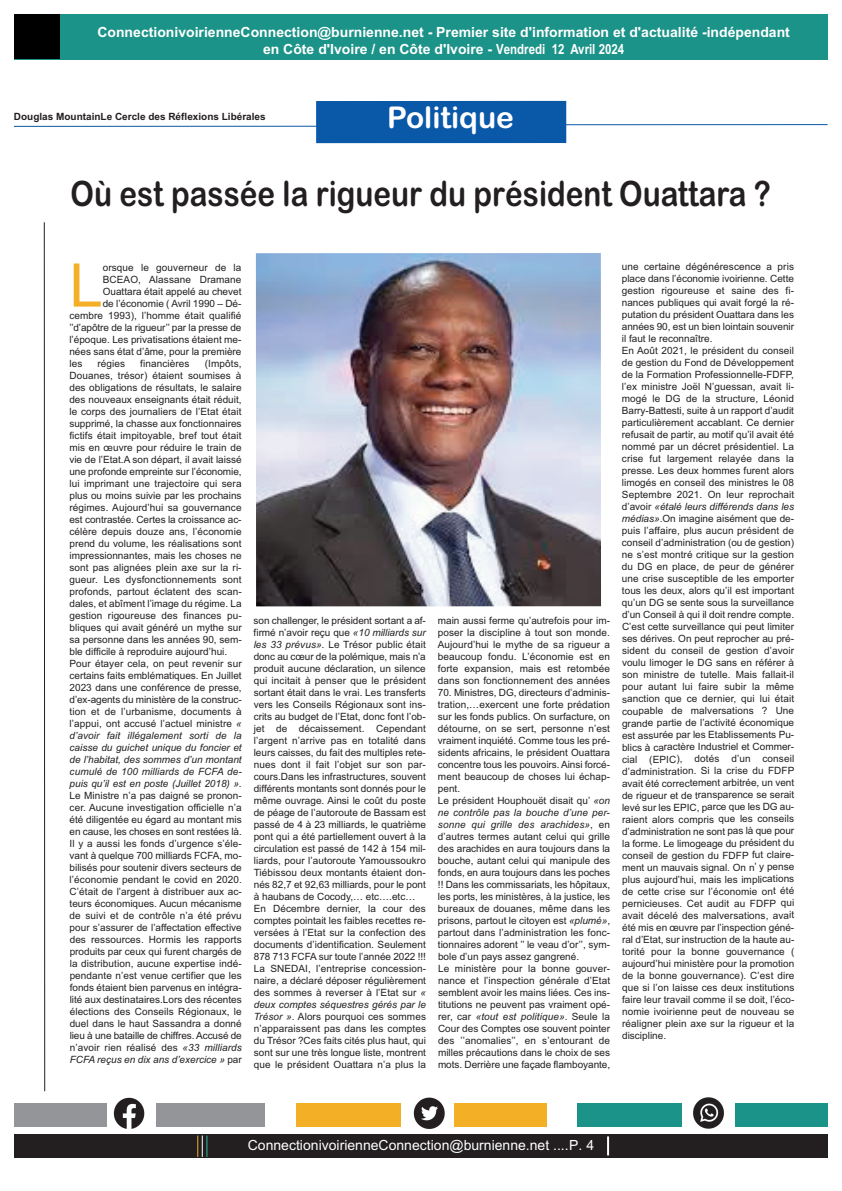
<style>
.page{position:relative;width:842px;height:1191px;background:#fff}
.page>*{position:absolute;margin:0;border:0;box-sizing:border-box;transform-origin:0 0}
.t1{font:60.2px "Arial";color:#f3b027}
.t2{font:35px "Arial Rounded MT Bold";color:#231f20;scale:.85 1}
.t3{font:30px "Arial Rounded MT Bold";color:#fff}
.t4{font:700 14px/16.8px "Arial";color:#fff;text-align:center}
.t5{font:14px "Arial";color:#fff}
.t6{font:10px/12px "Arial";color:#231f20}
.t7{font:700 10px "Arial";color:#231f20}
.s1{font-family:"Arial Narrow"}
.s2{font-style:italic}
</style>
<div class="page">
<div style="left:14px;top:14px;width:814px;height:46px;background:#1b9388"></div>
<div style="left:14px;top:14px;width:46px;height:45px;background:#000"></div>
<hr style="left:14px;top:126px;width:360px;height:1px;background:#0a58a8">
<hr style="left:408px;top:124px;width:419px;height:1px;background:#0a58a8">
<div style="left:316px;top:101px;width:250px;height:42px;background:#0a58a8"></div>
<div style="left:14px;top:1103px;width:251px;height:23px;background:#939598"></div>
<div style="left:296px;top:1103px;width:250px;height:23px;background:#f3b027"></div>
<div style="left:577px;top:1103px;width:251px;height:23px;background:#1b9388"></div>
<div style="left:14px;top:1134px;width:814px;height:24px;background:#231f20"></div>
<img style="left:107px;top:1097px;width:49px;height:32px">
<img style="left:401px;top:1097px;width:52px;height:32px">
<img style="left:683px;top:1097px;width:52px;height:32px">
<svg style="left:197px;top:1135px;width:10px;height:22px"></svg>
<svg style="left:607px;top:1136px;width:2px;height:19px"></svg>
<svg style="left:43px;top:222px;width:3px;height:870px"></svg>
<img style="left:256px;top:253px;width:345px;height:353px">
<h3 class="t4" style="left:97px;top:24px;width:694px">ConnectionivoirienneConnection@burnienne.net - Premier site d'information et d'actualité -indépendant en Côte d'Ivoire / en Côte d'Ivoire - <span class="s1">Vendredi 12 Avril 2024</span></h3>
<p class="t7" style="left:14px;top:111px;width:253px">Douglas MountainLe Cercle des Réflexions Libérales</p>
<h3 class="t3" style="left:387px;top:100px;width:128px">Politique</h3>
<h2 class="t2" style="left:71px;top:173px;width:825px">Où est passée la rigueur du président Ouattara ?</h2>
<h1 class="t1" style="left:69px;top:251px;width:35px">L</h1>
<p class="t6" style="left:103px;top:261px;width:140px">orsque le gouverneur de la</p>
<p class="t6" style="left:103px;top:273px;width:140px">BCEAO, Alassane Dramane</p>
<p class="t6" style="left:103px;top:285px;width:140px">Ouattara était appelé au chevet</p>
<p class="t6" style="left:103px;top:297px;width:140px">de l’économie ( Avril 1990 – Dé-</p>
<p class="t6" style="left:69px;top:309px;width:174px">cembre 1993), l’homme était qualifié</p>
<p class="t6" style="left:69px;top:321px;width:174px">’’d’apôtre de la rigueur’’ par la presse de</p>
<p class="t6" style="left:69px;top:333px;width:174px">l’époque. Les privatisations étaient me-</p>
<p class="t6" style="left:69px;top:345px;width:174px">nées sans état d’âme, pour la première</p>
<p class="t6" style="left:69px;top:357px;width:14px">les</p>
<p class="t6" style="left:97px;top:357px;width:29px">régies</p>
<p class="t6" style="left:140px;top:357px;width:51px">financières</p>
<p class="t6" style="left:69px;top:357px;width:174px;text-indent:135px">(Impôts, Douanes, trésor) étaient soumises à des obligations de résultats, le salaire des nouveaux enseignants était réduit, le corps des journaliers de l’Etat était supprimé, la chasse aux fonctionnaires fictifs était impitoyable, bref tout était mis en œuvre pour réduire le train de vie de l’Etat.A son départ, il avait laissé une profonde empreinte sur l’économie, lui imprimant une trajectoire qui sera plus ou moins suivie par les prochains régimes. Aujourd’hui sa gouvernance est contrastée. Certes la croissance ac&shy;célère depuis douze ans, l’économie prend du volume, les réalisations sont impressionnantes, mais les choses ne sont pas alignées plein axe sur la ri&shy;gueur. Les dysfonctionnements sont profonds, partout éclatent des scan&shy;dales, et abîment l’image du régime. La gestion rigoureuse des finances pu&shy;bliques qui avait généré un mythe sur sa personne dans les années 90, sem&shy;ble difficile à reproduire aujourd’hui.<br>Pour étayer cela, on peut revenir sur certains faits emblématiques. En Juillet 2023 dans une conférence de presse, d’ex-agents du ministère de la construc&shy;tion et de l’urbanisme, documents à l’appui, ont accusé l’actuel ministre <span class="s2">« d’avoir fait illégalement sorti de la caisse du guichet unique du foncier et de l’habitat, des sommes d’un montant cumulé de 100 milliards de FCFA de&shy;puis qu’il est en poste (Juillet 2018) »</span>.<br>Le Ministre n’a pas daigné se pronon&shy;cer. Aucune investigation officielle n’a été diligentée eu égard au montant mis en cause, les choses en sont restées là.<br>Il y a aussi les fonds d’urgence s’éle&shy;vant à quelque 700 milliards FCFA, mo&shy;bilisés pour soutenir divers secteurs de l’économie pendant le covid en 2020.<br>C’était de l’argent à distribuer aux ac&shy;teurs économiques. Aucun mécanisme de suivi et de contrôle n’a été prévu pour s’assurer de l’affectation effective des ressources. Hormis les rapports produits par ceux qui furent chargés de la distribution, aucune expertise indé&shy;pendante n’est venue certifier que les fonds étaient bien parvenus en intégra&shy;lité aux destinataires.Lors des récentes élections des Conseils Régionaux, le duel dans le haut Sassandra a donné lieu à une bataille de chiffres. Accusé de n’avoir rien réalisé des <span class="s2">«33 milliards FCFA reçus en dix ans d’exercice »</span> par</p>
<p class="t6" style="left:254px;top:614px;width:174px">son challenger, le président sortant a af&shy;firmé n’avoir reçu que <span class="s2">«10 milliards sur les 33 prévus».</span> Le Trésor public était donc au cœur de la polémique, mais n’a produit aucune déclaration, un silence qui incitait à penser que le président sortant était dans le vrai. Les transferts vers les Conseils Régionaux sont ins&shy;crits au budget de l’Etat, donc font l’ob&shy;jet de décaissement. Cependant l’argent n’arrive pas en totalité dans leurs caisses, du fait des multiples rete&shy;nues dont il fait l’objet sur son par&shy;cours.Dans les infrastructures, souvent différents montants sont donnés pour le même ouvrage. Ainsi le coût du poste de péage de l’autoroute de Bassam est passé de 4 à 23 milliards, le quatrième pont qui a été partiellement ouvert à la circulation est passé de 142 à 154 mil&shy;liards, pour l’autoroute Yamoussoukro Tiébissou deux montants étaient don&shy;nés 82,7 et 92,63 milliards, pour le pont à haubans de Cocody,… etc….etc… En Décembre dernier, la cour des comptes pointait les faibles recettes re&shy;versées à l’Etat sur la confection des documents d’identification. Seulement 878 713 FCFA sur toute l’année 2022 !!!<br>La SNEDAI, l’entreprise concession&shy;naire, a déclaré déposer régulièrement des sommes à reverser à l’Etat sur <span class="s2">« deux comptes séquestres gérés par le Trésor »</span>. Alors pourquoi ces sommes n’apparaissent pas dans les comptes du Trésor ?Ces faits cités plus haut, qui sont sur une très longue liste, montrent que le président Ouattara n’a plus la</p>
<p class="t6" style="left:438px;top:614px;width:174px;text-align:justify">main aussi ferme qu’autrefois pour im&shy;poser la discipline à tout son monde.<br>Aujourd’hui le mythe de sa rigueur a beaucoup fondu. L’économie est en forte expansion, mais est retombée dans son fonctionnement des années</p>
<p class="t6" style="left:438px;top:686px;width:174px">70. Ministres, DG, directeurs d’adminis&shy;tration,…exercent une forte prédation sur les fonds publics. On surfacture, on détourne, on se sert, personne n’est vraiment inquiété. Comme tous les pré&shy;sidents africains, le président Ouattara concentre tous les pouvoirs. Ainsi forcé&shy;ment beaucoup de choses lui échap&shy;pent.<br>Le président Houphouët disait qu’ <span class="s2">«on ne contrôle pas la bouche d’une per&shy;sonne qui grille des arachides»</span>, en d’autres termes autant celui qui grille des arachides en aura toujours dans la bouche, autant celui qui manipule des fonds, en aura toujours dans les poches !! Dans les commissariats, les hôpitaux, les ports, les ministères, à la justice, les bureaux de douanes, même dans les prisons, partout le citoyen est <span class="s2">«plumé»</span>, partout dans l’administration les fonc&shy;tionnaires adorent ’’ le veau d’or’’, sym&shy;bole d’un pays assez gangrené.<br>Le ministère pour la bonne gouver&shy;nance et l’inspection générale d’Etat semblent avoir les mains liées. Ces ins&shy;titutions ne peuvent pas vraiment opé&shy;rer, car <span class="s2">«tout est politique»</span>. Seule la Cour des Comptes ose souvent pointer des ’’anomalies’’, en s’entourant de milles précautions dans le choix de ses mots. Derrière une façade flamboyante,</p>
<p class="t6" style="left:622px;top:261px;width:174px">une certaine dégénérescence a pris place dans l’économie ivoirienne. Cette gestion rigoureuse et saine des fi&shy;nances publiques qui avait forgé la ré&shy;putation du président Ouattara dans les années 90, est un bien lointain souvenir il faut le reconnaître.<br>En Août 2021, le président du conseil de gestion du Fond de Développement de la Formation Professionnelle-FDFP, l’ex ministre Joël N’guessan, avait li&shy;mogé le DG de la structure, Léonid Barry-Battesti, suite à un rapport d’audit particulièrement accablant. Ce dernier refusait de partir, au motif qu’il avait été nommé par un décret présidentiel. La crise fut largement relayée dans la presse. Les deux hommes furent alors limogés en conseil des ministres le 08<br>Septembre 2021. On leur reprochait d’avoir <span class="s2">«étalé leurs différends dans les médias»</span>.On imagine aisément que de&shy;puis l’affaire, plus aucun président de conseil d’administration (ou de gestion) ne s’est montré critique sur la gestion du DG en place, de peur de générer une crise susceptible de les emporter tous les deux, alors qu’il est important qu’un DG se sente sous la surveillance d’un Conseil à qui il doit rendre compte.<br>C’est cette surveillance qui peut limiter ses dérives. On peut reprocher au pré&shy;sident du conseil de gestion d’avoir voulu limoger le DG sans en référer à son ministre de tutelle. Mais fallait-il pour autant lui faire subir la même sanction que ce dernier, qui lui était coupable de malversations ? Une grande partie de l’activité économique est assurée par les Etablissements Pu&shy;blics à caractère Industriel et Commer&shy;cial (EPIC), dotés d’un conseil d’administration. Si la crise du FDFP avait été correctement arbitrée, un vent de rigueur et de transparence se serait levé sur les EPIC, parce que les DG au&shy;raient alors compris que les conseils d’administration ne sont pas là que pour la forme. Le limogeage du président du conseil de gestion du FDFP fut claire&shy;ment un mauvais signal. On n’ y pense plus aujourd’hui, mais les implications de cette crise sur l’économie ont été pernicieuses. Cet audit au FDFP qui avait décelé des malversations, avait été mis en œuvre par l’inspection géné&shy;ral d’Etat, sur instruction de la haute au&shy;torité pour la bonne gouvernance ( aujourd’hui ministère pour la promotion de la bonne gouvernance). C’est dire que si l’on laisse ces deux institutions faire leur travail comme il se doit, l’éco&shy;nomie ivoirienne peut de nouveau se réaligner plein axe sur la rigueur et la discipline.</p>
<h3 class="t5" style="left:248px;top:1136px;width:348px">ConnectionivoirienneConnection@burnienne.net ....P. 4</h3>
</div>
